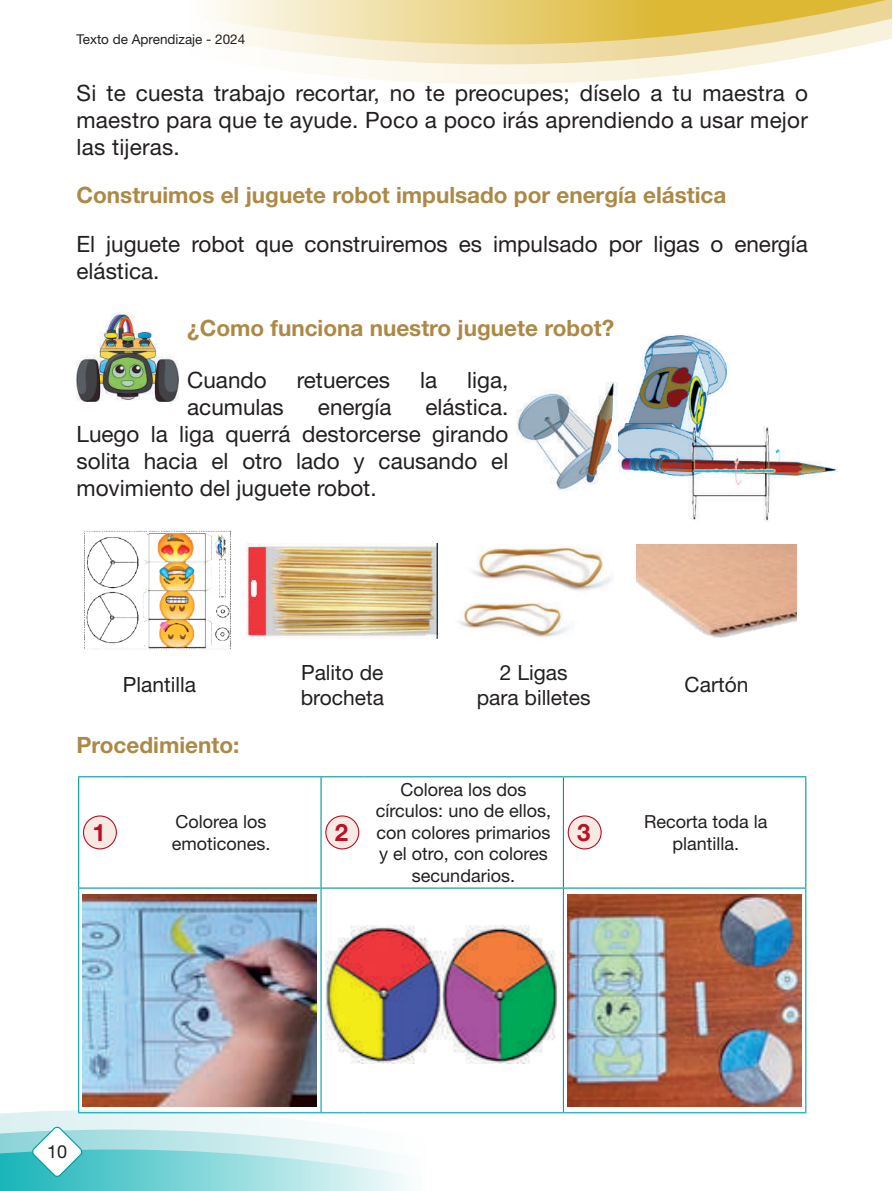
<style>
.page{position:relative;width:893px;height:1191px;background:#fff}
.page>*{position:absolute;margin:0;border:0;box-sizing:border-box;transform-origin:0 0}
.t1{font:700 24px "Helvetica Neue LT Std";color:#ba0f25}
.t2{font:22.5px/27px "Helvetica Neue LT Std";color:#231f20;text-align:justify}
.t3{font:700 22.5px "Helvetica Neue LT Std";color:#ac8945}
.t4{font:21px/25.2px "Helvetica Neue LT Std";color:#231f20}
.t5{font:18px/21.6px "Helvetica Neue LT Std";color:#231f20;text-align:center}
.t6{font:13.5px "Helvetica Neue LT Std";color:#231f20}
</style>
<div class="page">
<svg style="left:323px;top:64px;width:437px;height:20px;fill:#fbf7eb"></svg>
<svg style="left:242px;top:44px;width:625px;height:20px"></svg>
<svg style="left:212px;top:0;width:680px;height:44px;background:#ebd58b"></svg>
<svg style="left:0;top:1109px;width:508px;height:82px"></svg>
<img style="left:617px;top:335px;width:221px;height:186px">
<img style="left:84px;top:530px;width:147px;height:120px">
<img style="left:247px;top:543px;width:191px;height:95px">
<img style="left:458px;top:547px;width:156px;height:91px">
<img style="left:636px;top:545px;width:161px;height:92px">
<hr style="left:78px;top:888px;width:1px;height:224px;background:#00a3b3">
<hr style="left:320px;top:888px;width:2px;height:224px;background:#00a3b3">
<hr style="left:563px;top:888px;width:1px;height:224px;background:#00a3b3">
<hr style="left:805px;top:888px;width:1px;height:224px;background:#00a3b3">
<hr style="left:78px;top:1112px;width:43px;height:1px;background:#00a3b3">
<hr style="left:121px;top:1112px;width:200px;height:1px;background:#00a3b3">
<hr style="left:321px;top:1112px;width:43px;height:1px;background:#00a3b3">
<hr style="left:364px;top:1112px;width:199px;height:1px;background:#00a3b3">
<hr style="left:563px;top:1112px;width:43px;height:1px;background:#00a3b3">
<hr style="left:606px;top:1112px;width:200px;height:1px;background:#00a3b3">
<hr style="left:78px;top:776px;width:43px;height:1px;background:#00989c">
<hr style="left:78px;top:777px;width:1px;height:110px;background:#00989c">
<hr style="left:121px;top:776px;width:200px;height:1px;background:#00989c">
<hr style="left:78px;top:887px;width:43px;height:1px;background:#00989c">
<hr style="left:121px;top:887px;width:200px;height:1px;background:#00989c">
<hr style="left:321px;top:776px;width:43px;height:1px;background:#00989c">
<hr style="left:320px;top:777px;width:2px;height:110px;background:#00989c">
<hr style="left:364px;top:776px;width:199px;height:1px;background:#00989c">
<hr style="left:321px;top:887px;width:43px;height:1px;background:#00989c">
<hr style="left:364px;top:887px;width:199px;height:1px;background:#00989c">
<hr style="left:563px;top:776px;width:43px;height:1px;background:#00989c">
<hr style="left:563px;top:777px;width:1px;height:110px;background:#00989c">
<hr style="left:606px;top:776px;width:200px;height:1px;background:#00989c">
<hr style="left:805px;top:777px;width:1px;height:110px;background:#00989c">
<hr style="left:563px;top:887px;width:43px;height:1px;background:#00989c">
<hr style="left:606px;top:887px;width:200px;height:1px;background:#00989c">
<div style="left:83px;top:816px;width:33px;height:33px;background:#f8e9e3;border-radius:50%"></div>
<div style="left:83px;top:815px;width:34px;height:34px;border:1px solid #ba0f25;border-radius:50%"></div>
<div style="left:326px;top:816px;width:33px;height:33px;background:#f8e9e3;border-radius:50%"></div>
<div style="left:325px;top:815px;width:34px;height:34px;border:1px solid #ba0f25;border-radius:50%"></div>
<div style="left:568px;top:816px;width:33px;height:33px;background:#f8e9e3;border-radius:50%"></div>
<div style="left:568px;top:815px;width:34px;height:34px;border:1px solid #ba0f25;border-radius:50%"></div>
<img style="left:83px;top:894px;width:234px;height:212px">
<img style="left:325px;top:925px;width:234px;height:138px">
<img style="left:568px;top:894px;width:233px;height:212px">
<img style="left:77px;top:314px;width:102px;height:88px">
<img style="left:517px;top:382px;width:100px;height:108px">
<p class="t6" style="left:77px;top:31px;width:170px">Texto de Aprendizaje - 2024</p>
<p class="t2" style="left:77px;top:79px;width:733px">Si te cuesta trabajo recortar, no te preocupes; díselo a tu maestra o maestro para que te ayude. Poco a poco irás aprendiendo a usar mejor las tijeras.</p>
<p class="t3" style="left:77px;top:181px;width:651px">Construimos el juguete robot impulsado por energía elástica</p>
<p class="t2" style="left:77px;top:230px;width:733px">El juguete robot que construiremos es impulsado por ligas o energía elástica.</p>
<p class="t3" style="left:187px;top:313px;width:429px">¿Como funciona nuestro juguete robot?</p>
<p class="t2" style="left:187px;top:366px;width:81px">Cuando</p>
<p class="t2" style="left:297px;top:366px;width:95px">retuerces</p>
<p class="t2" style="left:420px;top:366px;width:19px">la</p>
<p class="t2" style="left:467px;top:366px;width:43px">liga,</p>
<p class="t2" style="left:187px;top:393px;width:98px">acumulas</p>
<p class="t2" style="left:318px;top:393px;width:75px">energía</p>
<p class="t2" style="left:77px;top:393px;width:433px;text-indent:349px">elástica.<br>Luego la liga querrá destorcerse girando solita hacia el otro lado y causando el movimiento del juguete robot.</p>
<p class="t4" style="left:123px;top:672px;width:75px">Plantilla</p>
<p class="t3" style="left:77px;top:731px;width:164px">Procedimiento:</p>
<p class="t4" style="left:301px;top:659px;width:85px">Palito de brocheta</p>
<p class="t4" style="left:477px;top:659px;width:115px;text-align:center">2 Ligas para billetes</p>
<p class="t4" style="left:685px;top:672px;width:65px">Cartón</p>
<p class="t1" style="left:92px;top:817px;width:15px">1</p>
<p class="t5" style="left:172px;top:810px;width:100px;text-align:left">Colorea los emoticones.</p>
<p class="t1" style="left:335px;top:817px;width:15px">2</p>
<p class="t5" style="left:376px;top:778px;width:177px">Colorea los dos círculos: uno de ellos, con colores primarios y el otro, con colores secundarios.</p>
<p class="t1" style="left:577px;top:817px;width:15px">3</p>
<p class="t5" style="left:644px;top:810px;width:125px">Recorta toda la plantilla.</p>
<p class="t5" style="left:47px;top:1140px;width:22px">10</p>
</div>
